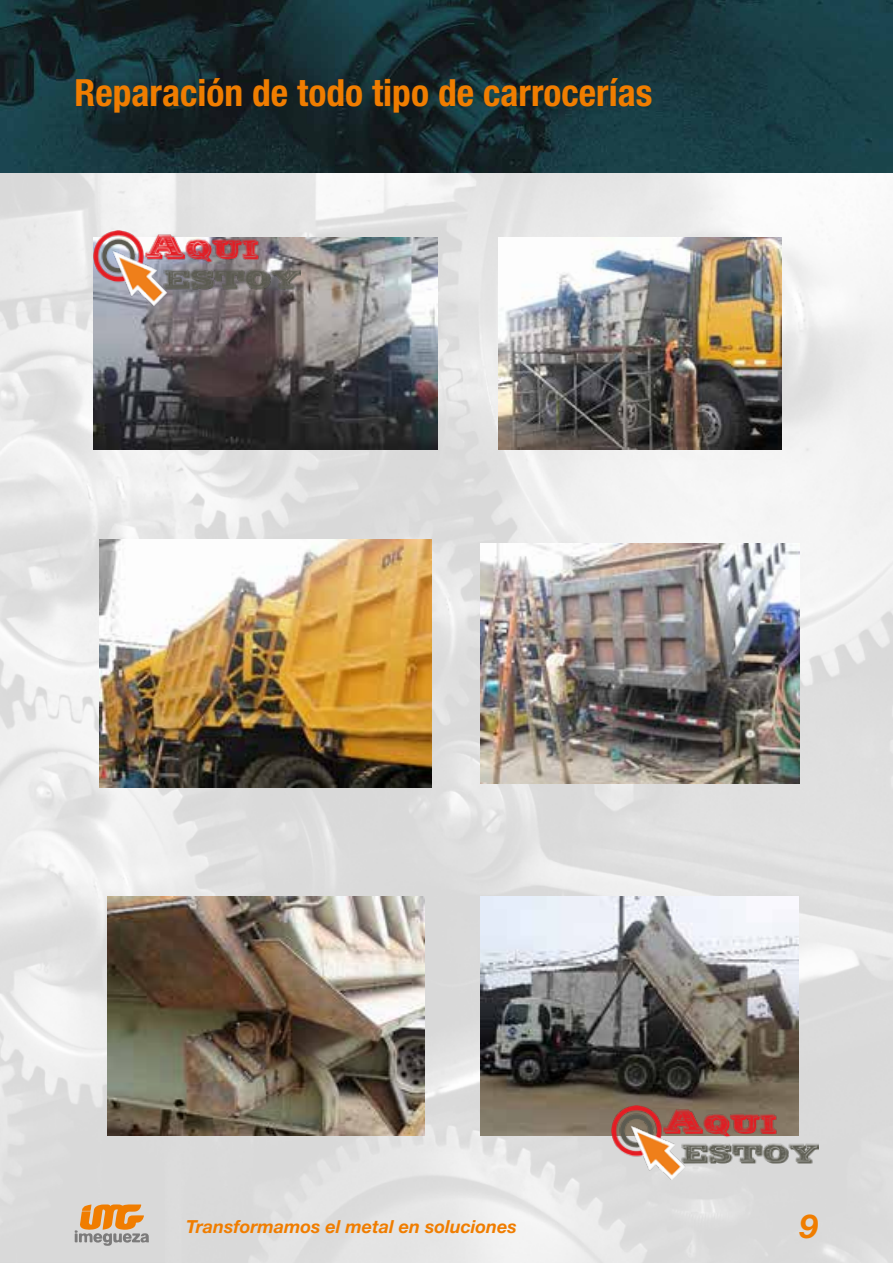
<style>
.page{position:relative;width:893px;height:1263px;background:#fff}
.page>*{position:absolute;margin:0;border:0;box-sizing:border-box;transform-origin:0 0}
.t1{font:700 condensed 37.5px "Helvetica Neue LT Std";color:#f07d00}
.t2{font:italic 700 33px "Helvetica Neue LT Std";color:#f07d00}
.t3{font:italic 700 18px "Helvetica Neue LT Std";color:#f07d00}
</style>
<div class="page">
<img style="left:0;top:173px;width:893px;height:1090px">
<img style="left:0;top:0;width:893px;height:173px">
<img style="left:480px;top:543px;width:319px;height:240px">
<img style="left:100px;top:539px;width:332px;height:248px">
<img style="left:498px;top:237px;width:283px;height:212px">
<img style="left:481px;top:897px;width:317px;height:238px">
<img style="left:94px;top:237px;width:344px;height:212px">
<img style="left:107px;top:897px;width:317px;height:238px">
<svg style="left:74px;top:1204px;width:75px;height:42px"></svg>
<img style="left:94px;top:231px;width:206px;height:74px">
<img style="left:612px;top:1105px;width:206px;height:74px">
<p class="t1" style="left:75px;top:70px;width:579px">Reparación de todo tipo de carrocerías</p>
<p class="t3" style="left:186px;top:1215px;width:332px">Transformamos el metal en soluciones</p>
<p class="t2" style="left:800px;top:1206px;width:20px">9</p>
</div>
